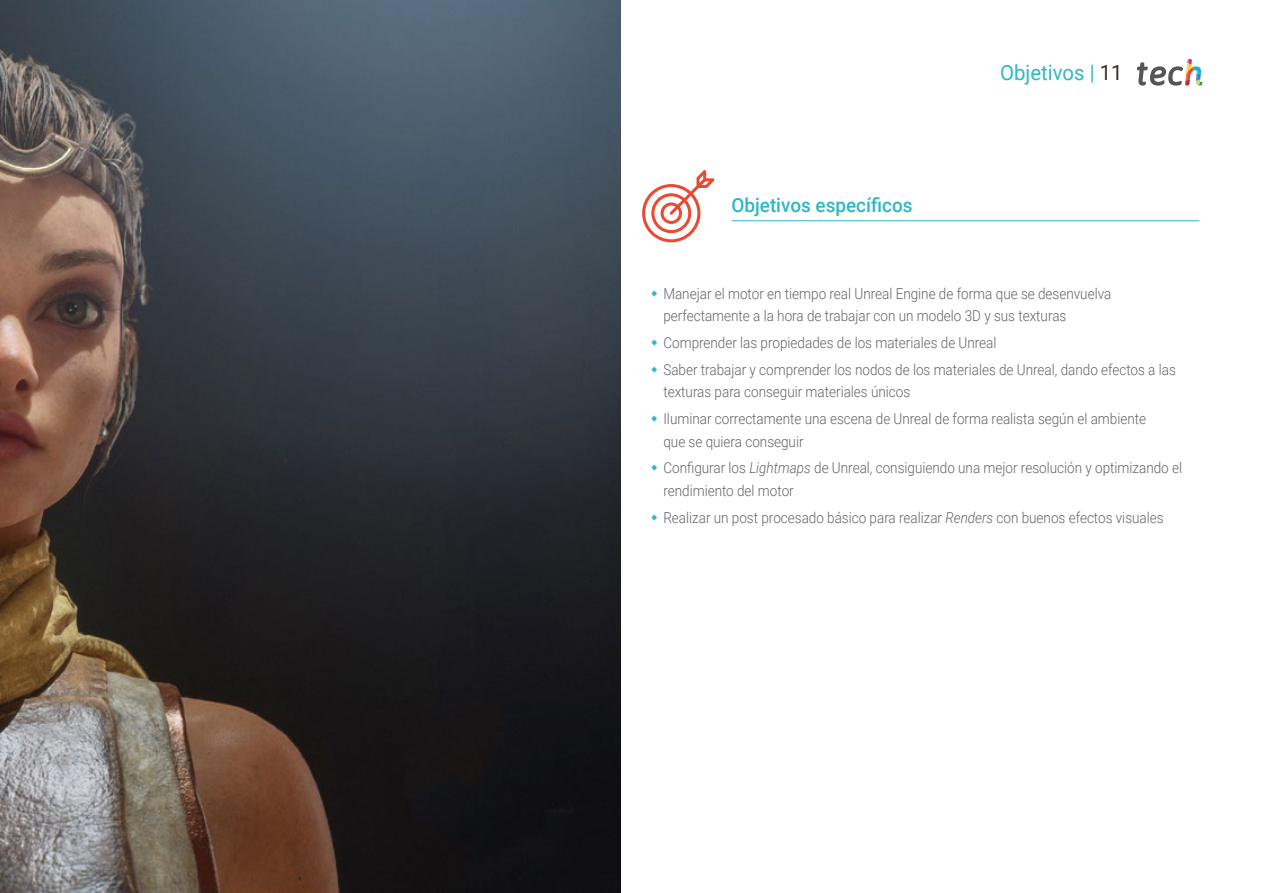
<style>
.page{position:relative;width:1263px;height:893px;background:#fff}
.page>*{position:absolute;margin:0;border:0;box-sizing:border-box;transform-origin:0 0}
.t1{font:21px "Roboto";color:#2db8c5}
.t2{font:500 19.5px "Roboto";color:#2db8c5}
.t3{font:300 15px/26.7px "Roboto";color:#61646a;scale:.9 1}
.s1{color:#312e20}
.s2{font-style:italic}
</style>
<div class="page">
<svg style="left:1137px;top:59px;width:65px;height:27px"></svg>
<hr style="left:731px;top:220px;width:468px;height:1px;background:#2db8c5">
<svg style="left:642px;top:170px;width:72px;height:72px"></svg>
<img style="left:0;top:0;width:621px;height:893px">
<h2 class="t2" style="left:731px;top:192px;width:183px">Objetivos específicos</h2>
<h1 class="t1" style="left:1000px;top:57px;width:124px">Objetivos | <span class="s1">11</span></h1>
<p class="t3" style="left:663px;top:282px;width:499px;line-height:22.5px">Manejar el motor en tiempo real Unreal Engine de forma que se desenvuelva perfectamente a la hora de trabajar con un modelo 3D y sus texturas</p>
<p class="t3" style="left:663px;top:329px;width:571px">Comprender las propiedades de los materiales de Unreal<br>Saber trabajar y comprender los nodos de los materiales de Unreal, dando efectos a las</p>
<p class="t3" style="left:663px;top:378px;width:538px">texturas para conseguir materiales únicos<br>Iluminar correctamente una escena de Unreal de forma realista según el ambiente</p>
<p class="t3" style="left:663px;top:427px;width:578px">que se quiera conseguir<br>Configurar los <span class="s2">Lightmaps</span> de Unreal, consiguiendo una mejor resolución y optimizando el</p>
<p class="t3" style="left:663px;top:477px;width:557px">rendimiento del motor<br>Realizar un post procesado básico para realizar <span class="s2">Renders</span> con buenos efectos visuales</p>
</div>
